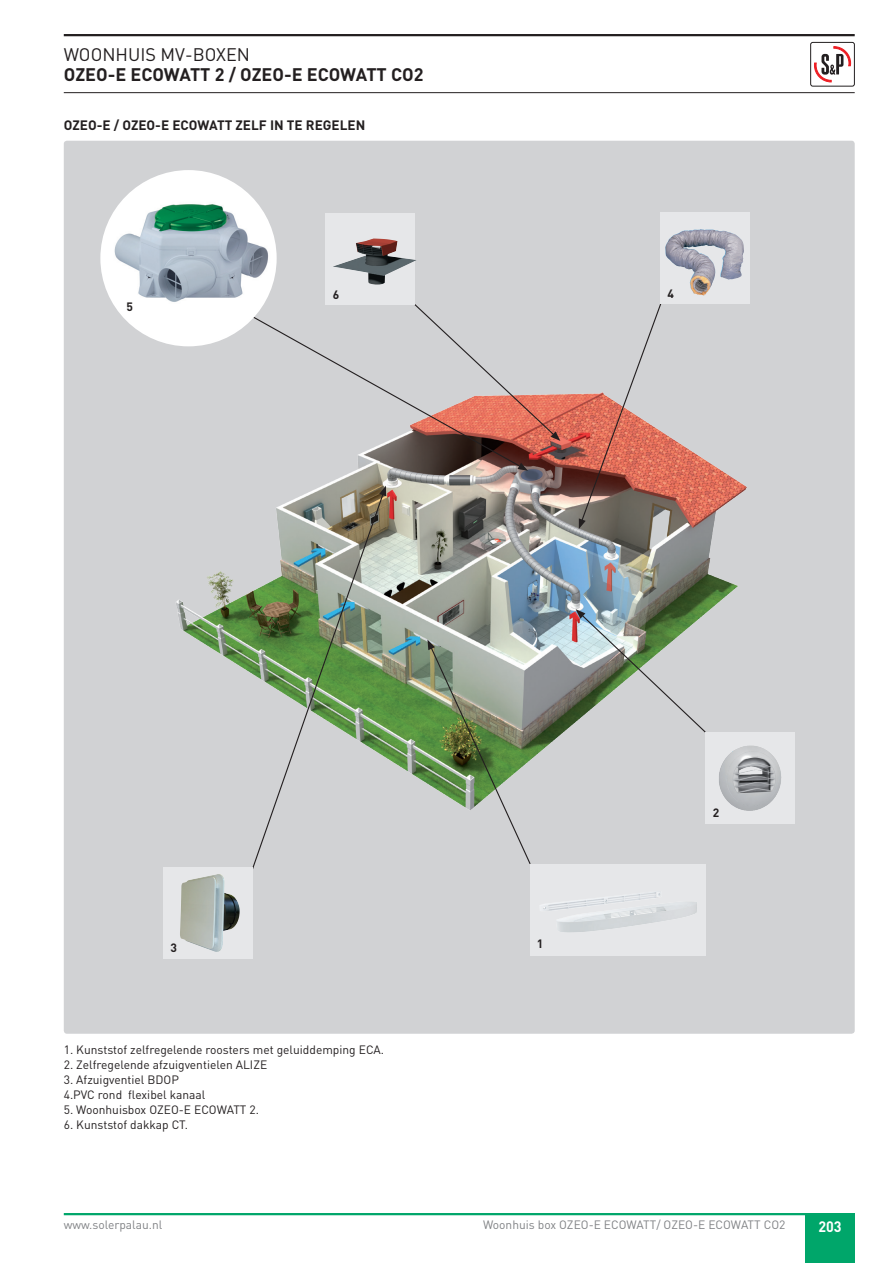
<style>
.page{position:relative;width:893px;height:1263px;background:#fff}
.page>*{position:absolute;margin:0;border:0;box-sizing:border-box;transform-origin:0 0}
.t1{font:700 18px "DIN";color:#231f20}
.t2{font:18px "DIN";color:#231f20}
.t3{font:700 15px "DIN";color:#fff;scale:.95 1}
.subtítol{font:700 13.5px "DIN";color:#231f20}
.atributs_-_texte{font:12px "DIN";color:#231f20}
.t4{font:12px "DIN";color:#808285}
.atributs_-_títol{font:700 12px "DIN";color:#231f20}
</style>
<div class="page">
<hr style="left:64px;top:1213px;width:791px;height:2px;background:#00a66a">
<div style="left:805px;top:1214px;width:50px;height:49px;background:#00a66a"></div>
<hr style="left:64px;top:34px;width:791px;height:2px;background:#231f20">
<hr style="left:64px;top:92px;width:791px;height:1px;background:#231f20">
<svg style="left:814px;top:47px;width:37px;height:36px"></svg>
<div style="left:810px;top:42px;width:45px;height:44px;border:1px solid #231f20;border-radius:2px"></div>
<div style="left:64px;top:141px;width:791px;height:893px;background:#d1d2d4;border-radius:3px"></div>
<img style="left:176px;top:394px;width:571px;height:420px">
<svg style="left:576px;top:609px;width:131px;height:125px"></svg>
<svg style="left:427px;top:639px;width:105px;height:226px"></svg>
<svg style="left:251px;top:304px;width:309px;height:167px"></svg>
<svg style="left:579px;top:304px;width:84px;height:225px"></svg>
<div style="left:706px;top:732px;width:89px;height:91px;background:#e6e7e9"></div>
<div style="left:531px;top:864px;width:175px;height:91px;background:#e6e7e9"></div>
<div style="left:660px;top:213px;width:89px;height:91px;background:#e6e7e9"></div>
<div style="left:325px;top:213px;width:90px;height:91px;background:#e6e7e9"></div>
<img style="left:665px;top:229px;width:79px;height:66px">
<img style="left:333px;top:238px;width:83px;height:47px">
<img style="left:719px;top:745px;width:63px;height:66px">
<div style="left:101px;top:171px;width:175px;height:174px;background:#fff;border-radius:50%"></div>
<img style="left:111px;top:200px;width:160px;height:106px">
<svg style="left:251px;top:491px;width:134px;height:378px"></svg>
<svg style="left:379px;top:486px;width:7px;height:10px"></svg>
<div style="left:163px;top:868px;width:90px;height:91px;background:#e6e7e9"></div>
<img style="left:180px;top:874px;width:60px;height:78px">
<img style="left:540px;top:892px;width:157px;height:40px">
<h1 class="t2" style="left:64px;top:43px;width:188px">WOONHUIS MV-BOXEN</h1>
<h1 class="t1" style="left:64px;top:62px;width:361px">OZEO-E ECOWATT 2 / OZEO-E ECOWATT CO2</h1>
<p class="subtítol" style="left:64px;top:117px;width:303px">OZEO-E / OZEO-E ECOWATT ZELF IN TE REGELEN</p>
<p class="atributs_-_títol" style="left:126px;top:299px;width:8px">5</p>
<p class="atributs_-_títol" style="left:333px;top:286px;width:8px">6</p>
<p class="atributs_-_títol" style="left:667px;top:286px;width:8px">4</p>
<p class="atributs_-_títol" style="left:171px;top:940px;width:8px">3</p>
<p class="atributs_-_texte" style="left:64px;top:1042px;width:322px">1. Kunststof zelfregelende roosters met geluiddemping ECA.</p>
<p class="atributs_-_texte" style="left:64px;top:1057px;width:205px">2. Zelfregelende afzuigventielen ALIZE</p>
<p class="atributs_-_texte" style="left:64px;top:1072px;width:117px">3. Afzuigventiel BDOP</p>
<p class="atributs_-_texte" style="left:64px;top:1087px;width:143px">4.PVC rond flexibel kanaal</p>
<p class="atributs_-_texte" style="left:64px;top:1102px;width:197px">5. Woonhuisbox OZEO-E ECOWATT 2.</p>
<p class="atributs_-_texte" style="left:64px;top:1117px;width:126px">6. Kunststof dakkap CT.</p>
<p class="atributs_-_títol" style="left:537px;top:936px;width:8px">1</p>
<p class="atributs_-_títol" style="left:713px;top:804px;width:8px">2</p>
<p class="t4" style="left:483px;top:1217px;width:304px">Woonhuis box OZEO-E ECOWATT/ OZEO-E ECOWATT CO2</p>
<p class="t4" style="left:64px;top:1217px;width:100px">www.solerpalau.nl</p>
<p class="t3" style="left:818px;top:1217px;width:26px">203</p>
</div>
